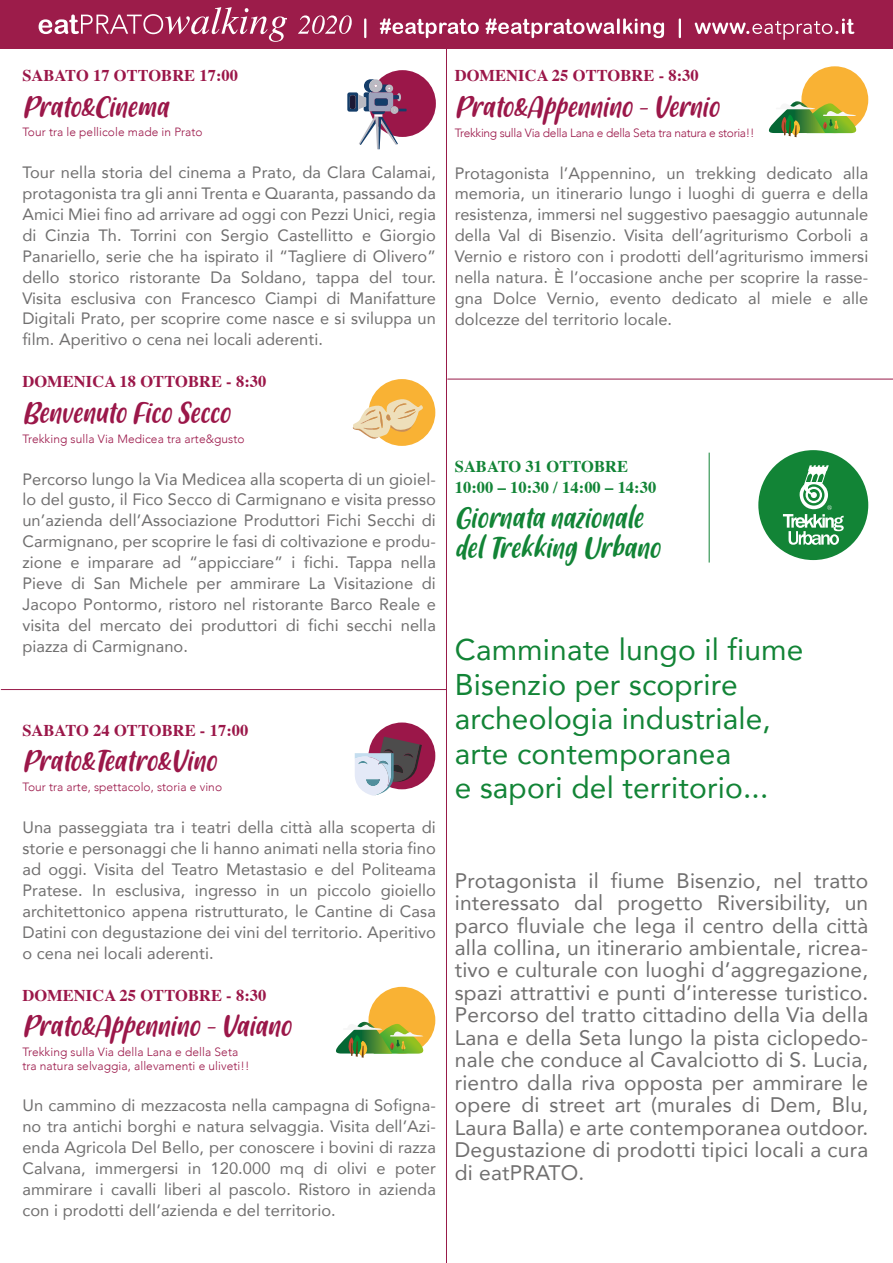
<style>
.page{position:relative;width:893px;height:1263px;background:#fff}
.page>*{position:absolute;margin:0;border:0;box-sizing:border-box;transform-origin:0 0}
.t1{font:29.85px/34.3px "Avenir";letter-spacing:.005em;color:#128436}
.t2{font:italic 29.85px "Friendly Schoolmates";color:#9b1749}
.t3{font:italic 29.85px/29.8px "Friendly Schoolmates";color:#128436}
.t4{font:21px/22.5px "Avenir";letter-spacing:.01em;color:#706f6f;text-align:justify}
.t5{font:16.5px/21px "Avenir";letter-spacing:.005em;color:#706f6f;text-align:justify}
.t6{font:700 16.5px "Times";letter-spacing:.005em;color:#9b1749}
.t7{font:700 16.5px/21px "Times";letter-spacing:.005em;color:#128436}
.t8{font:16.35px/20.9px "Avenir";letter-spacing:.005em;color:#706f6f;text-align:justify}
.t9{font:700 16.35px "Times";letter-spacing:.005em;color:#9b1749}
.t10{font:300 12px/13.5px "Avenir";letter-spacing:.005em;color:#9b1749}
.t11{font:300 12px "Avenir";letter-spacing:-.025em;color:#9b1749}
</style>
<div class="page">
<hr style="left:446px;top:34px;width:1px;height:1229px;background:#981b49">
<div style="left:368px;top:379px;width:67px;height:67px;background:#f9b234;border-radius:50%"></div>
<svg style="left:352px;top:397px;width:72px;height:44px"></svg>
<div style="left:368px;top:722px;width:67px;height:67px;background:#9b1749;border-radius:50%"></div>
<svg style="left:355px;top:737px;width:67px;height:59px"></svg>
<div style="left:368px;top:987px;width:67px;height:67px;background:#f9b234;border-radius:50%"></div>
<svg style="left:336px;top:1022px;width:99px;height:36px"></svg>
<div style="left:801px;top:66px;width:67px;height:67px;background:#f9b234;border-radius:50%"></div>
<svg style="left:768px;top:101px;width:100px;height:36px"></svg>
<hr style="left:1px;top:689px;width:445px;height:1px;background:#981b49">
<hr style="left:448px;top:379px;width:445px;height:1px;background:#981b49">
<hr style="left:709px;top:453px;width:1px;height:109px;background:#128436">
<div style="left:758px;top:450px;width:110px;height:110px;background:#128436;border-radius:50%"></div>
<svg style="left:783px;top:465px;width:61px;height:80px"></svg>
<div style="left:369px;top:70px;width:67px;height:67px;background:#9b1749;border-radius:50%"></div>
<svg style="left:347px;top:79px;width:60px;height:70px"></svg>
<div style="left:0;top:0;width:893px;height:49px;background:#9c1c4a"></div>
<svg style="left:39px;top:7px;width:248px;height:35px"></svg>
<svg style="left:298px;top:15px;width:54px;height:19px"></svg>
<svg style="left:364px;top:18px;width:2px;height:20px"></svg>
<svg style="left:380px;top:18px;width:99px;height:20px"></svg>
<svg style="left:486px;top:18px;width:178px;height:20px"></svg>
<svg style="left:679px;top:18px;width:2px;height:20px"></svg>
<svg style="left:695px;top:19px;width:159px;height:21px"></svg>
<p class="t9" style="left:22px;top:60px;width:217px">SABATO 17 OTTOBRE 17:00</p>
<h1 class="t2" style="left:22px;top:90px;width:147px">Prato&amp;Cinema</h1>
<p class="t10" style="left:22px;top:126px;width:182px">Tour tra le pellicole made in Prato</p>
<p class="t8" style="left:22px;top:162px;width:415px">Tour nella storia del cinema a Prato, da Clara Calamai, protagonista tra gli anni Trenta e Quaranta, passando da Amici Miei fino ad arrivare ad oggi con Pezzi Unici, regia di Cinzia Th. Torrini con Sergio Castellitto e Giorgio Panariello, serie che ha ispirato il “Tagliere di Olivero” dello storico ristorante Da Soldano, tappa del tour.<br>Visita esclusiva con Francesco Ciampi di Manifatture Digitali Prato, per scoprire come nasce e si sviluppa un film. Aperitivo o cena nei locali aderenti.</p>
<p class="t6" style="left:22px;top:366px;width:246px">DOMENICA 18 OTTOBRE - 8:30</p>
<h1 class="t2" style="left:22px;top:396px;width:209px">Benvenuto Fico Secco</h1>
<p class="t10" style="left:22px;top:432px;width:224px">Trekking sulla Via Medicea tra arte&amp;gusto</p>
<p class="t5" style="left:22px;top:468px;width:415px">Percorso lungo la Via Medicea alla scoperta di un gioiel&shy;lo del gusto, il Fico Secco di Carmignano e visita presso un’azienda dell’Associazione Produttori Fichi Secchi di Carmignano, per scoprire le fasi di coltivazione e produ&shy;zione e imparare ad “appicciare” i fichi. Tappa nella Pieve di San Michele per ammirare La Visitazione di Jacopo Pontormo, ristoro nel ristorante Barco Reale e visita del mercato dei produttori di fichi secchi nella piazza di Carmignano.</p>
<p class="t6" style="left:22px;top:714px;width:228px">SABATO 24 OTTOBRE - 17:00</p>
<h1 class="t2" style="left:22px;top:745px;width:195px">Prato&amp;Teatro&amp;Vino</h1>
<p class="t10" style="left:22px;top:780px;width:201px">Tour tra arte, spettacolo, storia e vino</p>
<p class="t5" style="left:22px;top:816px;width:415px">Una passeggiata tra i teatri della città alla scoperta di storie e personaggi che li hanno animati nella storia fino ad oggi. Visita del Teatro Metastasio e del Politeama Pratese. In esclusiva, ingresso in un piccolo gioiello architettonico appena ristrutturato, le Cantine di Casa Datini con degustazione dei vini del territorio. Aperitivo o cena nei locali aderenti.</p>
<p class="t6" style="left:22px;top:979px;width:246px">DOMENICA 25 OTTOBRE - 8:30</p>
<h1 class="t2" style="left:22px;top:1009px;width:270px">Prato&amp;Appennino - Vaiano</h1>
<p class="t10" style="left:22px;top:1045px;width:229px">Trekking sulla Via della Lana e della Seta tra natura selvaggia, allevamenti e uliveti!!</p>
<p class="t5" style="left:22px;top:1095px;width:415px">Un cammino di mezzacosta nella campagna di Sofigna&shy;no tra antichi borghi e natura selvaggia. Visita dell’Azi&shy;enda Agricola Del Bello, per conoscere i bovini di razza Calvana, immergersi in 120.000 mq di olivi e poter ammirare i cavalli liberi al pascolo. Ristoro in azienda con i prodotti dell’azienda e del territorio.</p>
<p class="t6" style="left:455px;top:60px;width:246px">DOMENICA 25 OTTOBRE - 8:30</p>
<h1 class="t2" style="left:455px;top:90px;width:266px">Prato&amp;Appennino - Vernio</h1>
<p class="t11" style="left:455px;top:125px;width:301px">Trekking sulla Via della Lana e della Seta tra natura e storia!!</p>
<p class="t5" style="left:455px;top:162px;width:415px">Protagonista l’Appennino, un trekking dedicato alla memoria, un itinerario lungo i luoghi di guerra e della resistenza, immersi nel suggestivo paesaggio autunnale della Val di Bisenzio. Visita dell’agriturismo Corboli a Vernio e ristoro con i prodotti dell’agriturismo immersi nella natura. È l’occasione anche per scoprire la rasse&shy;gna Dolce Vernio, evento dedicato al miele e alle dolcezze del territorio locale.</p>
<p class="t7" style="left:455px;top:454px;width:203px">SABATO 31 OTTOBRE<br>10:00 – 10:30 / 14:00 – 14:30</p>
<h1 class="t3" style="left:455px;top:504px;width:207px">Giornata nazionale del Trekking Urbano</h1>
<h1 class="t1" style="left:455px;top:632px;width:350px">Camminate lungo il fiume<br>Bisenzio per scoprire archeologia industriale, arte contemporanea<br>e sapori del territorio...</h1>
<p class="t4" style="left:455px;top:868px;width:415px">Protagonista il fiume Bisenzio, nel tratto interessato dal progetto Riversibility, un parco fluviale che lega il centro della città alla collina, un itinerario ambientale, ricrea&shy;tivo e culturale con luoghi d’aggregazione, spazi attrattivi e punti d’interesse turistico.<br>Percorso del tratto cittadino della Via della Lana e della Seta lungo la pista ciclopedo&shy;nale che conduce al Cavalciotto di S. Lucia, rientro dalla riva opposta per ammirare le opere di street art (murales di Dem, Blu, Laura Balla) e arte contemporanea outdoor.<br>Degustazione di prodotti tipici locali a cura di eatPRATO.</p>
</div>
